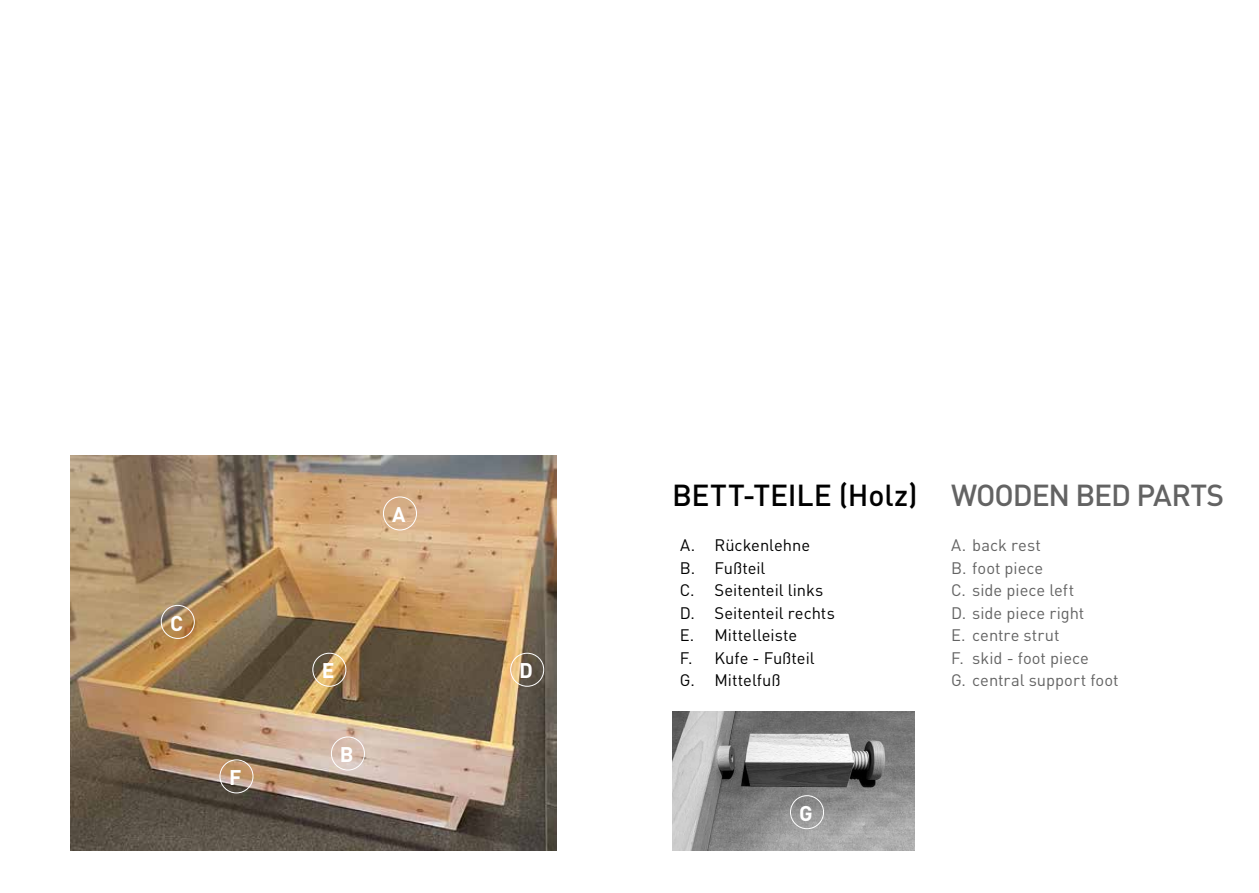
<style>
.page{position:relative;width:1259px;height:893px;background:#fff}
.page>*{position:absolute;margin:0;border:0;box-sizing:border-box;transform-origin:0 0}
.t1{font:500 30px "DIN";letter-spacing:-.005em;color:#000}
.t2{font:500 30px "DIN";letter-spacing:-.035em;color:#636363}
.t3{font:700 21px "DIN";color:#fff}
.t4{font:16.5px/22.5px "DIN";color:#636363}
.t5{font:16.5px/22.5px "DIN";color:#000}
</style>
<div class="page">
<img style="left:672px;top:712px;width:242px;height:138px">
<img style="left:70px;top:455px;width:486px;height:395px">
<div style="left:89px;top:384px;width:34px;height:34px;border:1px solid #fff;border-radius:50%"></div>
<div style="left:168px;top:376px;width:36px;height:38px;border:2px solid #fff;border-radius:50%"></div>
<div style="left:383px;top:496px;width:34px;height:34px;border:1px solid #fff;border-radius:50%"></div>
<div style="left:331px;top:736px;width:34px;height:34px;border:1px solid #fff;border-radius:50%"></div>
<div style="left:161px;top:605px;width:34px;height:34px;border:1px solid #fff;border-radius:50%"></div>
<div style="left:510px;top:653px;width:34px;height:34px;border:1px solid #fff;border-radius:50%"></div>
<div style="left:312px;top:653px;width:34px;height:34px;border:1px solid #fff;border-radius:50%"></div>
<div style="left:219px;top:759px;width:34px;height:34px;border:1px solid #fff;border-radius:50%"></div>
<div style="left:790px;top:795px;width:34px;height:34px;border:1px solid #fff;border-radius:50%"></div>
<p class="t3" style="left:170px;top:609px;width:15px">C</p>
<p class="t3" style="left:229px;top:764px;width:14px">F</p>
<p class="t3" style="left:392px;top:501px;width:15px">A</p>
<p class="t3" style="left:322px;top:657px;width:14px">E</p>
<p class="t3" style="left:519px;top:657px;width:15px">D</p>
<p class="t3" style="left:340px;top:741px;width:15px">B</p>
<h1 class="t1" style="left:672px;top:476px;width:247px">BETT-TEILE (Holz)</h1>
<p class="t5" style="left:680px;top:534px;width:157px">A. Rückenlehne<br>B. Fußteil<br>C. Seitenteil links<br>D. Seitenteil rechts<br>E. Mittelleiste<br>F. Kufe - Fußteil<br>G. Mittelfuß</p>
<h1 class="t2" style="left:951px;top:476px;width:275px">WOODEN BED PARTS</h1>
<p class="t4" style="left:951px;top:534px;width:169px">A. back rest<br>B. foot piece<br>C. side piece left<br>D. side piece right<br>E. centre strut<br>F. skid - foot piece<br>G. central support foot</p>
<p class="t3" style="left:799px;top:800px;width:15px">G</p>
</div>
